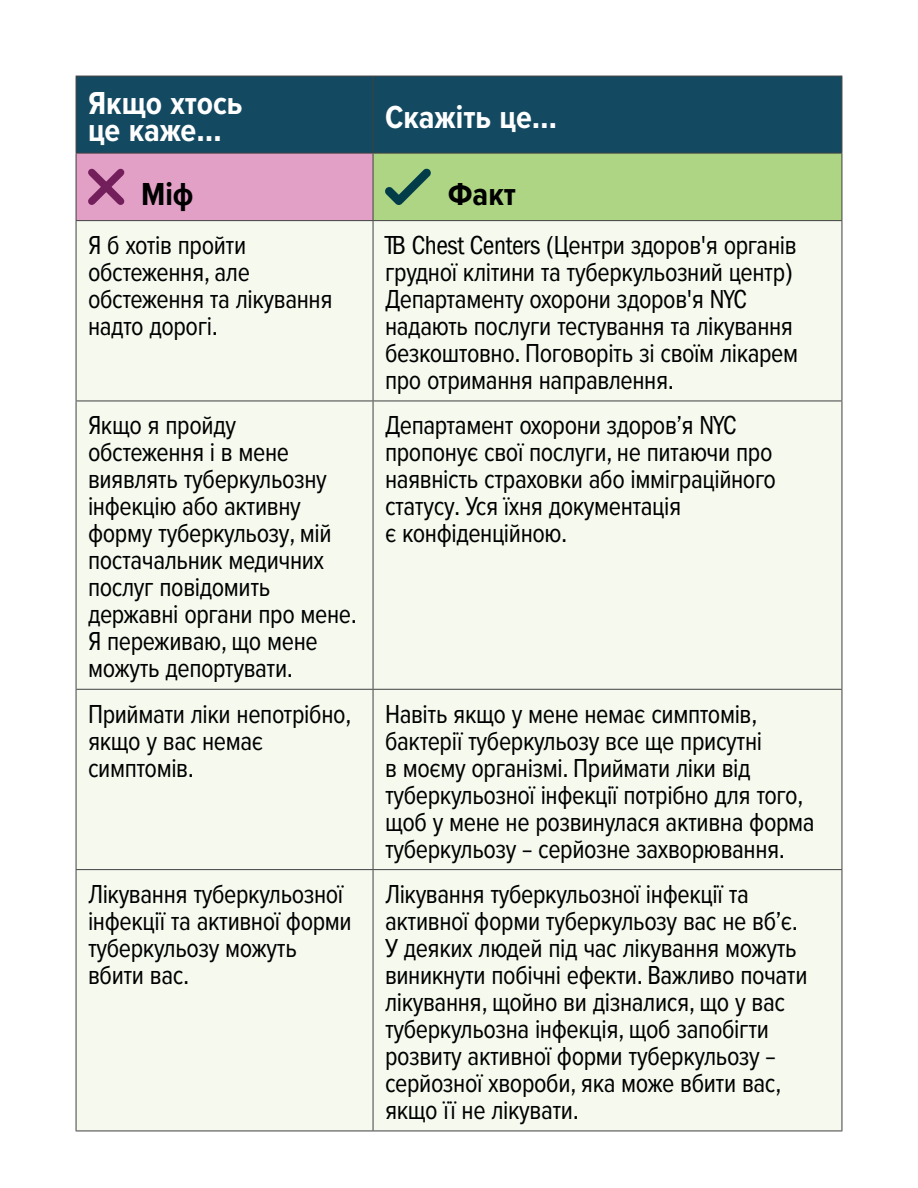
<style>
.page{position:relative;width:918px;height:1188px;background:#fff}
.page>*{position:absolute;margin:0;border:0;box-sizing:border-box;transform-origin:0 0}
.Chart_White{font:700 33px/27px "Proxima Nova Cond";color:#fff}
.Chart_White-2{font:700 33px "Proxima Nova Cond";color:#000}
.Chart_Black{font:27px/27px "Proxima Nova Cond";letter-spacing:-.015em;color:#000}
.s1{font-family:"Franklin Gothic LT Pro Cn Dm";font-weight:400}
.s2{font-family:"Franklin Gothic LT Pro";font-stretch:condensed}
</style>
<div class="page">
<div style="left:77px;top:77px;width:764px;height:76px;background:#144a61"></div>
<div style="left:76px;top:153px;width:297px;height:68px;background:#e3a0c7"></div>
<div style="left:373px;top:153px;width:469px;height:68px;background:#add583"></div>
<div style="left:77px;top:221px;width:764px;height:909px;background:#f5f9ee"></div>
<hr style="left:76px;top:76px;width:297px;height:1px;background:#414042">
<hr style="left:76px;top:77px;width:1px;height:76px;background:#414042">
<hr style="left:373px;top:76px;width:469px;height:1px;background:#414042">
<hr style="left:373px;top:77px;width:1px;height:76px;background:#414042">
<hr style="left:841px;top:77px;width:1px;height:76px;background:#414042">
<hr style="left:76px;top:153px;width:297px;height:1px;background:#414042">
<hr style="left:373px;top:153px;width:469px;height:1px;background:#414042">
<hr style="left:76px;top:154px;width:1px;height:66px;background:#414042">
<hr style="left:373px;top:154px;width:1px;height:66px;background:#414042">
<hr style="left:841px;top:154px;width:1px;height:66px;background:#414042">
<hr style="left:76px;top:220px;width:297px;height:1px;background:#414042">
<hr style="left:76px;top:221px;width:1px;height:179px;background:#414042">
<hr style="left:373px;top:220px;width:469px;height:1px;background:#414042">
<hr style="left:373px;top:221px;width:1px;height:179px;background:#414042">
<hr style="left:841px;top:221px;width:1px;height:179px;background:#414042">
<hr style="left:76px;top:400px;width:297px;height:1px;background:#414042">
<hr style="left:76px;top:401px;width:1px;height:288px;background:#414042">
<hr style="left:373px;top:400px;width:469px;height:1px;background:#414042">
<hr style="left:373px;top:401px;width:1px;height:288px;background:#414042">
<hr style="left:841px;top:401px;width:1px;height:288px;background:#414042">
<hr style="left:76px;top:689px;width:297px;height:1px;background:#414042">
<hr style="left:76px;top:690px;width:1px;height:179px;background:#414042">
<hr style="left:373px;top:689px;width:469px;height:1px;background:#414042">
<hr style="left:373px;top:690px;width:1px;height:179px;background:#414042">
<hr style="left:841px;top:690px;width:1px;height:179px;background:#414042">
<hr style="left:76px;top:869px;width:297px;height:1px;background:#414042">
<hr style="left:76px;top:870px;width:1px;height:260px;background:#414042">
<hr style="left:373px;top:869px;width:469px;height:1px;background:#414042">
<hr style="left:373px;top:870px;width:1px;height:260px;background:#414042">
<hr style="left:841px;top:870px;width:1px;height:260px;background:#414042">
<hr style="left:76px;top:1130px;width:297px;height:1px;background:#414042">
<hr style="left:373px;top:1130px;width:469px;height:1px;background:#414042">
<svg style="left:88px;top:168px;width:37px;height:37px"></svg>
<svg style="left:385px;top:168px;width:46px;height:37px"></svg>
<p class="Chart_White" style="left:88px;top:89px;width:156px">Якщо хтось це каже<span class="s1">…</span></p>
<p class="Chart_White" style="left:385px;top:102px;width:174px">Скажіть це<span class="s1">…</span></p>
<p class="Chart_White-2" style="left:141px;top:170px;width:54px">Міф</p>
<p class="Chart_White-2" style="left:448px;top:170px;width:70px">Факт</p>
<p class="Chart_Black" style="left:88px;top:230px;width:246px">Я б хотів пройти обстеження<span class="s2">,</span> але обстеження та лікування надто дорогі<span class="s2">.</span></p>
<p class="Chart_Black" style="left:385px;top:230px;width:415px"><span class="s2">TB Chest Centers (</span>Центри здоров<span class="s2">'</span>я органів грудної клітини та туберкульозний центр<span class="s2">)<br></span>Департаменту охорони здоров<span class="s2">'</span>я <span class="s2">NYC </span>надають послуги тестування та лікування безкоштовно<span class="s2">.</span> Поговоріть зі своїм лікарем про отримання направлення<span class="s2">.</span></p>
<p class="Chart_Black" style="left:88px;top:411px;width:271px">Якщо я пройду обстеження і в мене виявлять туберкульозну інфекцію або активну форму туберкульозу<span class="s2">,</span> мій постачальник медичних послуг повідомить державні органи про мене<span class="s2">.<br></span>Я переживаю<span class="s2">,</span> що мене можуть депортувати<span class="s2">.</span></p>
<p class="Chart_Black" style="left:385px;top:411px;width:393px">Департамент охорони здоров<span class="s2">’</span>я <span class="s2">NYC </span>пропонує свої послуги<span class="s2">,</span> не питаючи про наявність страховки або імміграційного статусу<span class="s2">.</span> Уся їхня документація<br>є конфіденційною<span class="s2">.</span></p>
<p class="Chart_Black" style="left:88px;top:699px;width:265px">Приймати ліки непотрібно<span class="s2">, </span>якщо у вас немає симптомів<span class="s2">.</span></p>
<p class="Chart_Black" style="left:385px;top:699px;width:431px">Навіть якщо у мене немає симптомів<span class="s2">, </span>бактерії туберкульозу все ще присутні<br>в моєму організмі<span class="s2">.</span> Приймати ліки від туберкульозної інфекції потрібно для того<span class="s2">, </span>щоб у мене не розвинулася активна форма туберкульозу <span class="s2">–</span> серйозне захворювання<span class="s2">.</span></p>
<p class="Chart_Black" style="left:88px;top:879px;width:265px">Лікування туберкульозної інфекції та активної форми туберкульозу можуть вбити вас<span class="s2">.</span></p>
<p class="Chart_Black" style="left:385px;top:879px;width:424px">Лікування туберкульозної інфекції та активної форми туберкульозу вас не вб<span class="s2">’</span>є<span class="s2">.<br></span>У деяких людей під час лікування можуть виникнути побічні ефекти<span class="s2">.</span> Важливо почати лікування<span class="s2">,</span> щойно ви дізналися<span class="s2">,</span> що у вас туберкульозна інфекція<span class="s2">,</span> щоб запобігти розвиту активної форми туберкульозу <span class="s2">– </span>серйозної хвороби<span class="s2">,</span> яка може вбити вас<span class="s2">, </span>якщо її не лікувати<span class="s2">.</span></p>
</div>
